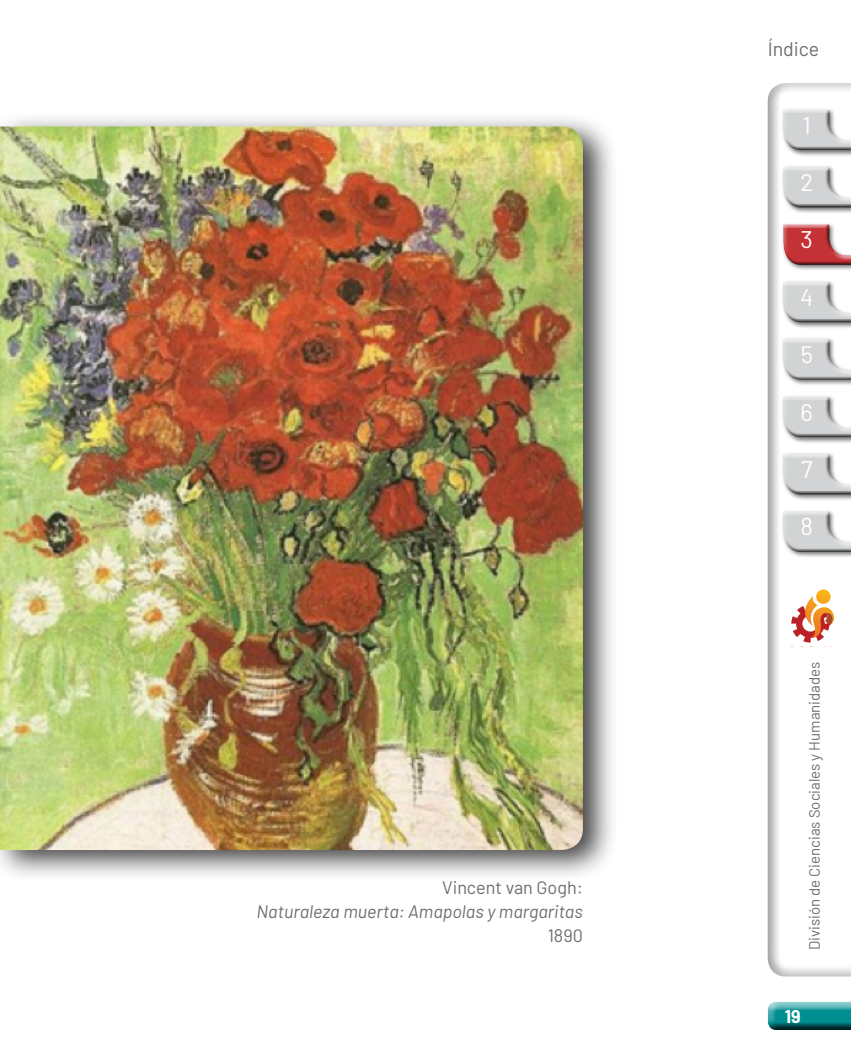
<style>
.page{position:relative;width:851px;height:1063px;background:#fff}
.page>*{position:absolute;margin:0;border:0;box-sizing:border-box;transform-origin:0 0}
.t1{font:24px "Barlow";color:#fff}
.t2{font:19.5px "Barlow";color:#6d6e71}
.t3{font:italic 18px "Barlow";color:#6d6e71}
.t4{font:18px "Barlow";color:#6d6e71}
.t5{font:700 18px "Barlow";color:#fff}
.t6{font:15px "Barlow";color:#6d6e71}
</style>
<div class="page">
<div style="left:754px;top:72px;width:96px;height:906px;background:#000;opacity:.75"></div>
<div style="left:781px;top:108px;width:69px;height:49px;background:#000;opacity:.53"></div>
<div style="left:778px;top:105px;width:72px;height:40px;background:#fff"></div>
<div style="left:783px;top:107px;width:67px;height:45px;background:#000;opacity:.75"></div>
<div style="left:781px;top:280px;width:69px;height:49px;background:#000;opacity:.53"></div>
<div style="left:778px;top:277px;width:72px;height:40px;background:#fff"></div>
<div style="left:783px;top:279px;width:67px;height:45px;background:#000;opacity:.75"></div>
<div style="left:781px;top:452px;width:69px;height:49px;background:#000;opacity:.53"></div>
<div style="left:778px;top:449px;width:72px;height:40px;background:#fff"></div>
<div style="left:783px;top:452px;width:67px;height:44px;background:#000;opacity:.75"></div>
<div style="left:781px;top:165px;width:69px;height:49px;background:#000;opacity:.53"></div>
<div style="left:778px;top:162px;width:72px;height:40px;background:#fff"></div>
<div style="left:783px;top:164px;width:67px;height:45px;background:#000;opacity:.75"></div>
<div style="left:781px;top:337px;width:69px;height:49px;background:#000;opacity:.53"></div>
<div style="left:778px;top:335px;width:72px;height:39px;background:#fff"></div>
<div style="left:783px;top:337px;width:67px;height:45px;background:#000;opacity:.75"></div>
<div style="left:781px;top:510px;width:69px;height:48px;background:#000;opacity:.53"></div>
<div style="left:778px;top:507px;width:72px;height:40px;background:#fff"></div>
<div style="left:783px;top:509px;width:67px;height:45px;background:#000;opacity:.75"></div>
<div style="left:781px;top:223px;width:69px;height:48px;background:#000;opacity:.53"></div>
<div style="left:778px;top:220px;width:72px;height:40px;background:#fff"></div>
<div style="left:783px;top:222px;width:67px;height:45px;background:#000;opacity:.75"></div>
<div style="left:781px;top:395px;width:69px;height:49px;background:#000;opacity:.53"></div>
<div style="left:778px;top:392px;width:72px;height:40px;background:#fff"></div>
<div style="left:783px;top:394px;width:67px;height:45px;background:#000;opacity:.75"></div>
<svg style="left:791px;top:589px;width:46px;height:54px"></svg>
<div style="left:762px;top:1000px;width:88px;height:31px;background:#000;opacity:.75"></div>
<div style="left:0;top:111px;width:619px;height:771px;background:#000;opacity:.75"></div>
<img style="left:0;top:126px;width:583px;height:724px">
<p class="t4" style="left:442px;top:874px;width:142px">Vincent van Gogh:</p>
<p class="t3" style="left:256px;top:898px;width:328px">Naturaleza muerta: Amapolas y margaritas</p>
<p class="t4" style="left:547px;top:922px;width:37px">1890</p>
<h2 class="t2" style="left:767px;top:35px;width:53px">Índice</h2>
<h1 class="t1" style="left:802px;top:108px;width:10px">1</h1>
<h1 class="t1" style="left:800px;top:165px;width:14px">2</h1>
<h1 class="t1" style="left:800px;top:222px;width:14px">3</h1>
<h1 class="t1" style="left:800px;top:280px;width:15px">4</h1>
<h1 class="t1" style="left:800px;top:337px;width:14px">5</h1>
<h1 class="t1" style="left:800px;top:395px;width:14px">6</h1>
<h1 class="t1" style="left:801px;top:452px;width:13px">7</h1>
<h1 class="t1" style="left:800px;top:509px;width:14px">8</h1>
<p class="t6" style="left:803px;top:950px;width:290px;rotate:-90deg">División de Ciencias Sociales y Humanidades</p>
<p class="t5" style="left:784px;top:1003px;width:17px">19</p>
</div>
